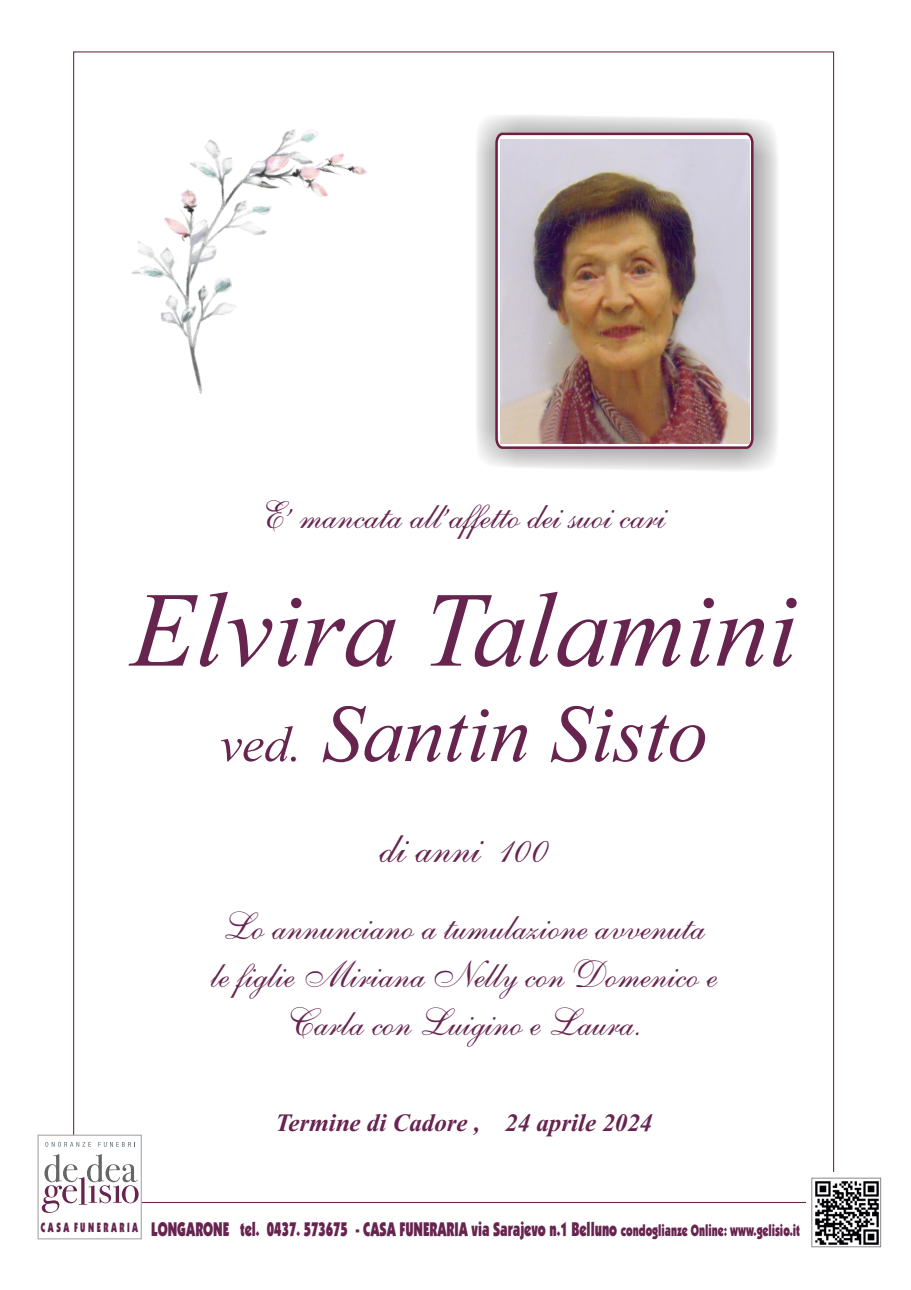
<style>
.page{position:relative;width:911px;height:1290px;background:#fff}
.page>*{position:absolute;margin:0;border:0;box-sizing:border-box;transform-origin:0 0}
.t1{font:italic 106.25px "Times New Roman";color:#66244f}
.t2{font:italic 81.25px "Times New Roman";color:#66244f}
.t3{font:43.75px "English 111 Vivace BT";color:#66244f}
.t4{font:37.5px/47.9px "English 111 Vivace BT";color:#66244f;text-align:center}
.t5{font:italic 700 25px "Times New Roman";color:#66244f}
.t6{font:900 19.62px "Kabel IT Cby BT";color:#66244f;scale:.66 1}
.t7{font:900 13.38px "Kabel IT Cby BT";letter-spacing:.305em;color:#66244f;scale:.62 1}
.s1{font-size:50px}
.s2{font-size:16.25px}
</style>
<div class="page">
<svg style="left:476px;top:115px;width:302px;height:356px"></svg>
<svg style="left:494px;top:131px;width:260px;height:319px"></svg>
<img style="left:811px;top:1177px;width:71px;height:71px">
<div style="left:37px;top:1134px;width:105px;height:105px;background:#fff;border:1px solid #b0b0b3"></div>
<svg style="left:42px;top:1154px;width:97px;height:59px"></svg>
<svg style="left:45px;top:1142px;width:46px;height:5px"></svg>
<svg style="left:98px;top:1142px;width:37px;height:5px"></svg>
<img style="left:131px;top:129px;width:236px;height:265px">
<img style="left:500px;top:139px;width:249px;height:304px">
<p class="t4" style="left:262px;top:494px;width:405px">E’ mancata all’affetto dei suoi cari</p>
<h1 class="t1" style="left:131px;top:592px;width:668px">Elvira Talamini</h1>
<h2 class="t2" style="left:220px;top:705px;width:490px"><span class="s1">ved.</span> Santin Sisto</h2>
<p class="t3" style="left:379px;top:828px;width:170px">di anni 100</p>
<p class="t4" style="left:211px;top:905px;width:508px">Lo annunciano a tumulazione avvenuta le figlie Miriana Nelly con Domenico e<br>Carla con Luigino e Laura.</p>
<p class="t5" style="left:275px;top:1114px;width:378px">Termine di Cadore , 24 aprile 2024</p>
<p class="t7" style="left:41px;top:1221px;width:158px">CASA FUNERARIA</p>
<p class="t6" style="left:151px;top:1220px;width:984px">LONGARONE tel. 0437. 573675 - CASA FUNERARIA via Sarajevo n.1 Belluno <span class="s2">condoglianze Online: www.gelisio.it</span></p>
</div>
